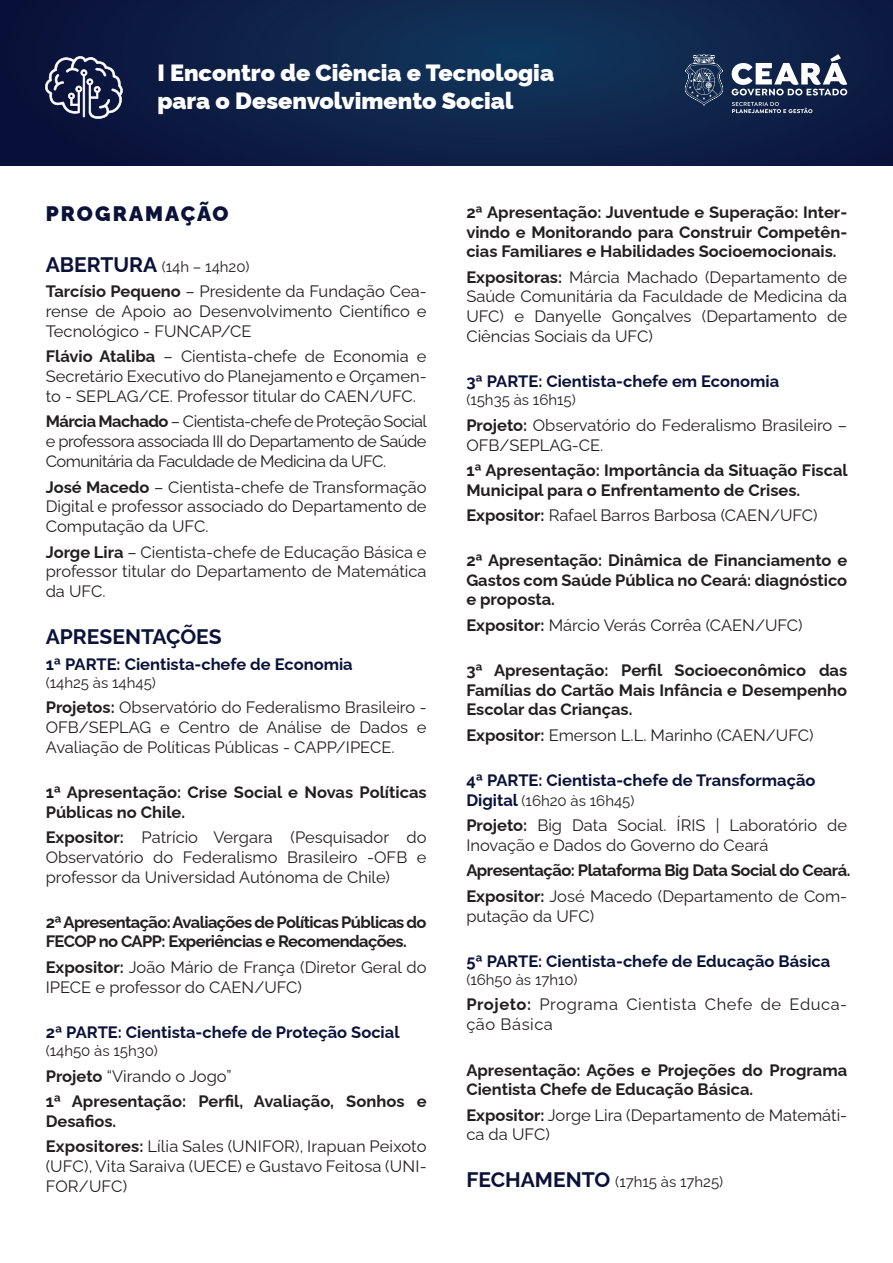
<style>
.page{position:relative;width:893px;height:1263px;background:#fff}
.page>*{position:absolute;margin:0;border:0;box-sizing:border-box;transform-origin:0 0}
.t1{font:900 23.4px/28.2px "Raleway";color:#fff}
.t2{font:700 21px "Raleway";color:#0b1239}
.t3{font:900 21px "Raleway";letter-spacing:.1em;color:#0b1239}
.t4{font:16.5px/19.8px "Raleway";color:#231f20;text-align:justify}
.t5{font:700 16.5px/19.5px "Raleway";color:#231f20}
.t6{font:700 16.5px "Raleway";color:#0b1239}
.t7{font:700 16.5px/19.5px "Raleway";letter-spacing:-.035em;color:#231f20}
.t8{font:700 16.5px/25.5px "Raleway";letter-spacing:-.03em;color:#231f20}
.t9{font:16.5px/19.8px "Raleway";letter-spacing:.035em;color:#231f20}
.t10{font:15px "Raleway";color:#231f20}
.s1{font-weight:700;font-size:21px;color:#0b1239}
.s2{font-weight:700}
.s3{font-weight:400}
.s4{font-weight:700;font-size:16.5px;color:#0b1239}
</style>
<div class="page">
<svg style="left:0;top:0;width:893px;height:166px;background:#0e2148"></svg>
<svg style="left:45px;top:56px;width:78px;height:63px;background:#454c6a"></svg>
<svg style="left:732px;top:54px;width:115px;height:41px"></svg>
<svg style="left:732px;top:102px;width:80px;height:11px"></svg>
<svg style="left:685px;top:55px;width:38px;height:51px;background:#394d6b"></svg>
<h1 class="t1" style="left:157px;top:56px;width:398px">I Encontro de Ciência e Tecnologia para o Desenvolvimento Social</h1>
<p class="t3" style="left:46px;top:197px;width:184px">PROGRAMAÇÃO</p>
<p class="t10" style="left:46px;top:254px;width:205px"><span class="s1">ABERTURA</span> (14h – 14h20)</p>
<p class="t4" style="left:46px;top:280px;width:382px"><span class="s2">Tarcísio Pequeno</span> – Presidente da Fundação Cea&shy;rense de Apoio ao Desenvolvimento Científico e Tecnológico - FUNCAP/CE</p>
<p class="t4" style="left:46px;top:345px;width:382px"><span class="s2">Flávio Ataliba</span> – Cientista-chefe de Economia e Secretário Executivo do Planejamento e Orçamen&shy;to - SEPLAG/CE. Professor titular do CAEN/UFC.</p>
<p class="t4" style="left:46px;top:410px;width:383px"><span class="s2">Márcia Machado</span> – Cientista-chefe de Proteção Social e professora associada III do Departamento de Saúde Comunitária da Faculdade de Medicina da UFC.</p>
<p class="t4" style="left:46px;top:475px;width:382px"><span class="s2">José Macedo</span> – Cientista-chefe de Transformação Digital e professor associado do Departamento de Computação da UFC.</p>
<p class="t4" style="left:46px;top:540px;width:382px"><span class="s2">Jorge Lira</span> – Cientista-chefe de Educação Básica e professor titular do Departamento de Matemática da UFC.</p>
<p class="t2" style="left:46px;top:620px;width:178px">APRESENTAÇÕES</p>
<p class="t6" style="left:46px;top:651px;width:309px">1ª PARTE: Cientista-chefe de Economia</p>
<p class="t10" style="left:46px;top:670px;width:112px">(14h25 às 14h45)</p>
<p class="t4" style="left:46px;top:695px;width:382px"><span class="s2">Projetos:</span> Observatório do Federalismo Brasileiro - OFB/SEPLAG e Centro de Análise de Dados e Avaliação de Políticas Públicas - CAPP/IPECE.</p>
<p class="t5" style="left:46px;top:781px;width:382px">1ª Apresentação: Crise Social e Novas Políticas<br>Públicas no Chile.</p>
<p class="t4" style="left:46px;top:825px;width:382px"><span class="s2">Expositor:</span> Patrício Vergara (Pesquisador do Observatório do Federalismo Brasileiro -OFB e professor da Universidad Autónoma de Chile)</p>
<p class="t7" style="left:46px;top:910px;width:382px">2ª Apresentação: Avaliações de Políticas Públicas do<br>FECOP no CAPP: Experiências e Recomendações.</p>
<p class="t4" style="left:46px;top:955px;width:382px"><span class="s2">Expositor:</span> João Mário de França (Diretor Geral do<br>IPECE e professor do CAEN/UFC)</p>
<p class="t6" style="left:46px;top:1019px;width:355px">2ª PARTE: Cientista-chefe de Proteção Social</p>
<p class="t10" style="left:46px;top:1039px;width:114px">(14h50 às 15h30)</p>
<p class="t5" style="left:46px;top:1061px;width:382px;line-height:25.5px">Projeto <span class="s3">“Virando o Jogo”<br></span>1ª Apresentação: Perfil, Avaliação, Sonhos e</p>
<p class="t4" style="left:46px;top:1106px;width:382px;line-height:25.5px"><span class="s2">Desafios.<br>Expositores:</span> Lília Sales (UNIFOR), Irapuan Peixoto</p>
<p class="t4" style="left:46px;top:1154px;width:382px">(UFC), Vita Saraiva (UECE) e Gustavo Feitosa (UNI-<br>FOR/UFC)</p>
<p class="t5" style="left:466px;top:201px;width:382px;text-align:justify">2ª Apresentação: Juventude e Superação: Inter&shy;vindo e Monitorando para Construir Competên&shy;cias Familiares e Habilidades Socioemocionais.</p>
<p class="t4" style="left:466px;top:265px;width:382px"><span class="s2">Expositoras:</span> Márcia Machado (Departamento de Saúde Comunitária da Faculdade de Medicina da UFC) e Danyelle Gonçalves (Departamento de Ciências Sociais da UFC)</p>
<p class="t6" style="left:466px;top:368px;width:314px">3ª PARTE: Cientista-chefe em Economia</p>
<p class="t10" style="left:466px;top:388px;width:111px">(15h35 às 16h15)</p>
<p class="t4" style="left:466px;top:413px;width:382px"><span class="s2">Projeto:</span> Observatório do Federalismo Brasileiro –<br>OFB/SEPLAG-CE.</p>
<p class="t5" style="left:466px;top:459px;width:383px">1ª Apresentação: Importância da Situação Fiscal<br>Municipal para o Enfrentamento de Crises.</p>
<p class="t4" style="left:466px;top:503px;width:353px"><span class="s2">Expositor:</span> Rafael Barros Barbosa (CAEN/UFC)</p>
<p class="t5" style="left:466px;top:549px;width:382px;text-align:justify">2ª Apresentação: Dinâmica de Financiamento e Gastos com Saúde Pública no Ceará: diagnóstico e proposta.</p>
<p class="t4" style="left:466px;top:613px;width:338px"><span class="s2">Expositor:</span> Márcio Verás Corrêa (CAEN/UFC)</p>
<p class="t5" style="left:466px;top:659px;width:382px;text-align:justify">3ª Apresentação: Perfil Socioeconômico das Famílias do Cartão Mais Infância e Desempenho Escolar das Crianças.</p>
<p class="t4" style="left:466px;top:723px;width:349px"><span class="s2">Expositor:</span> Emerson L.L. Marinho (CAEN/UFC)</p>
<p class="t6" style="left:466px;top:767px;width:351px">4ª PARTE: Cientista-chefe de Transformação</p>
<p class="t10" style="left:466px;top:788px;width:170px"><span class="s4">Digital</span> (16h20 às 16h45)</p>
<p class="t4" style="left:466px;top:813px;width:382px"><span class="s2">Projeto:</span> Big Data Social. ÍRIS | Laboratório de<br>Inovação e Dados do Governo do Ceará</p>
<p class="t8" style="left:466px;top:856px;width:385px">Apresentação: Plataforma Big Data Social do Ceará.<br>Expositor: <span class="s3">José Macedo (Departamento de Com-</span></p>
<p class="t4" style="left:466px;top:904px;width:129px">putação da UFC)</p>
<p class="t6" style="left:466px;top:948px;width:365px">5ª PARTE: Cientista-chefe de Educação Básica</p>
<p class="t10" style="left:466px;top:968px;width:113px">(16h50 às 17h10)</p>
<p class="t9" style="left:466px;top:993px;width:382px"><span class="s2">Projeto:</span> Programa Cientista Chefe de Educa&shy;ção Básica</p>
<p class="t5" style="left:466px;top:1058px;width:382px">Apresentação: Ações e Projeções do Programa<br>Cientista Chefe de Educação Básica.</p>
<p class="t4" style="left:466px;top:1103px;width:382px"><span class="s2">Expositor:</span> Jorge Lira (Departamento de Matemáti&shy;ca da UFC)</p>
<p class="t10" style="left:466px;top:1170px;width:258px"><span class="s1">FECHAMENTO</span> (17h15 às 17h25)</p>
</div>
